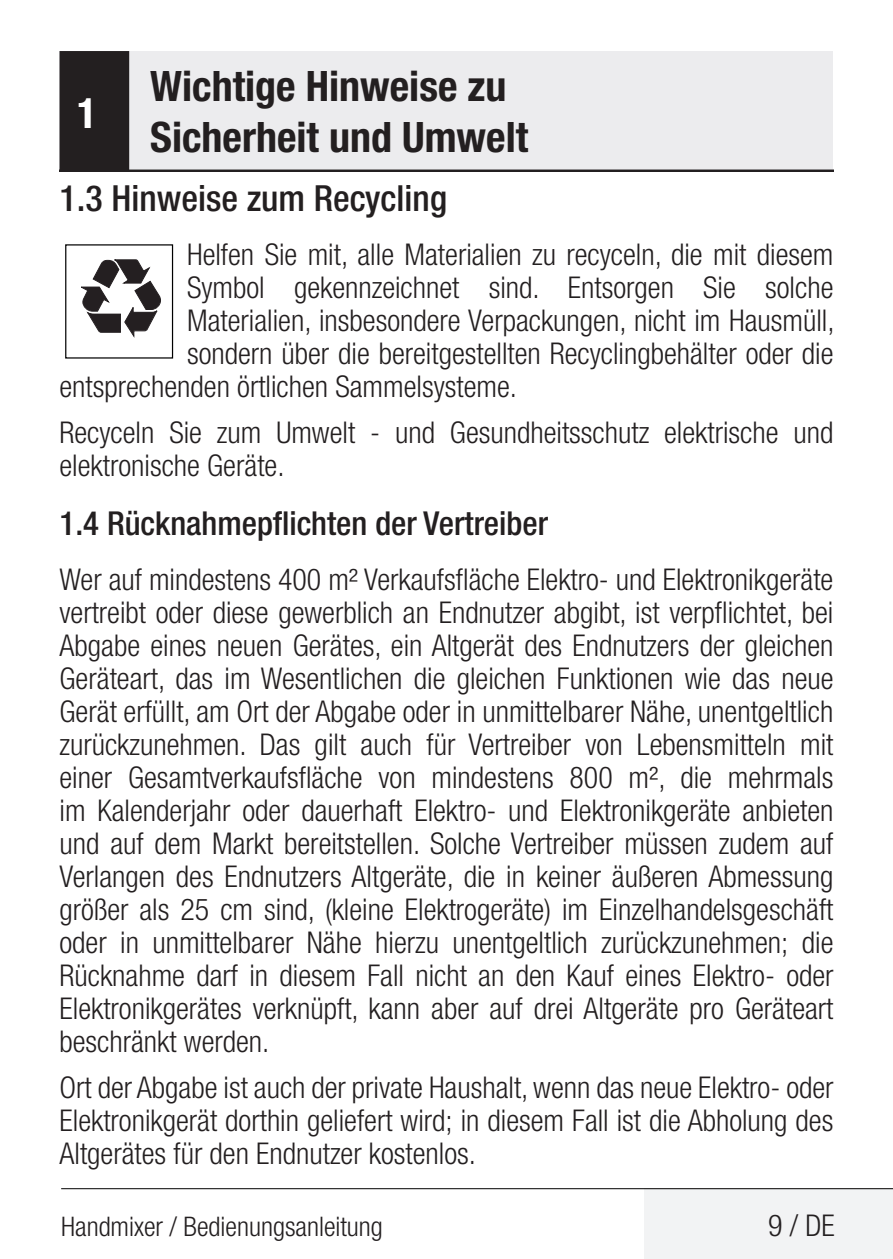
<style>
.page{position:relative;width:893px;height:1259px;background:#fff}
.page>*{position:absolute;margin:0;border:0;box-sizing:border-box;transform-origin:0 0}
.t1{font:700 condensed 42px/51px "Helvetica Neue LT Pro";color:#231f20}
.t2{font:700 condensed 42px "Helvetica Neue LT Pro";color:#fff}
.Alt_Baslik_Icerik{font:500 condensed 36px "Helvetica Neue LT Pro";color:#231f20}
.Alt_Baslik_Alti_Icer{font:500 condensed 33px "Helvetica Neue LT Pro";color:#231f20}
.Duz_Metin{font:300 condensed 30px/33px "Helvetica Neue LT Pro";color:#231f20;text-align:justify}
.t3{font:300 condensed 27px "Helvetica Neue LT Pro";color:#231f20}
</style>
<div class="page">
<div style="left:644px;top:1188px;width:249px;height:71px;background:#f2f3f4"></div>
<hr style="left:61px;top:1188px;width:832px;height:1px;background:#000">
<div style="left:60px;top:51px;width:773px;height:121px;background:#ececee"></div>
<hr style="left:60px;top:170px;width:773px;height:2px;background:#231f20">
<div style="left:61px;top:53px;width:67px;height:117px;background:#231f20"></div>
<div style="left:60px;top:51px;width:69px;height:121px;border:3px solid #231f20"></div>
<svg style="left:81px;top:259px;width:80px;height:79px"></svg>
<div style="left:65px;top:244px;width:108px;height:114px;border:1px solid #000"></div>
<h1 class="t1" style="left:150px;top:60px;width:379px">Wichtige Hinweise zu<br>Sicherheit und Umwelt</h1>
<p class="Alt_Baslik_Icerik" style="left:60px;top:176px;width:389px">1.3 Hinweise zum Recycling</p>
<p class="Duz_Metin" style="left:187px;top:237px;width:648px">Helfen Sie mit, alle Materialien zu recyceln, die mit diesem</p>
<p class="Duz_Metin" style="left:187px;top:270px;width:648px">Symbol gekennzeichnet sind. Entsorgen Sie solche</p>
<p class="Duz_Metin" style="left:187px;top:303px;width:649px">Materialien, insbesondere Verpackungen, nicht im Hausmüll,</p>
<p class="Duz_Metin" style="left:187px;top:336px;width:648px">sondern über die bereitgestellten Recyclingbehälter oder die</p>
<p class="Duz_Metin" style="left:60px;top:369px;width:459px">entsprechenden örtlichen Sammelsysteme.</p>
<p class="Duz_Metin" style="left:60px;top:415px;width:775px">Recyceln Sie zum Umwelt - und Gesundheitsschutz elektrische und elektronische Geräte.</p>
<p class="Alt_Baslik_Alti_Icer" style="left:60px;top:504px;width:490px">1.4 Rücknahmepflichten der Vertreiber</p>
<p class="Duz_Metin" style="left:60px;top:562px;width:775px">Wer auf mindestens 400 m² Verkaufsfläche Elektro- und Elektronikgeräte vertreibt oder diese gewerblich an Endnutzer abgibt, ist verpflichtet, bei Abgabe eines neuen Gerätes, ein Altgerät des Endnutzers der gleichen Geräteart, das im Wesentlichen die gleichen Funktionen wie das neue Gerät erfüllt, am Ort der Abgabe oder in unmittelbarer Nähe, unentgeltlich zurückzunehmen. Das gilt auch für Vertreiber von Lebensmitteln mit einer Gesamtverkaufsfläche von mindestens 800 m², die mehrmals im Kalenderjahr oder dauerhaft Elektro- und Elektronikgeräte anbieten und auf dem Markt bereitstellen. Solche Vertreiber müssen zudem auf Verlangen des Endnutzers Altgeräte, die in keiner äußeren Abmessung größer als 25 cm sind, (kleine Elektrogeräte) im Einzelhandelsgeschäft oder in unmittelbarer Nähe hierzu unentgeltlich zurückzunehmen; die Rücknahme darf in diesem Fall nicht an den Kauf eines Elektro- oder Elektronikgerätes verknüpft, kann aber auf drei Altgeräte pro Geräteart beschränkt werden.</p>
<p class="Duz_Metin" style="left:60px;top:1070px;width:775px">Ort der Abgabe ist auch der private Haushalt, wenn das neue Elektro- oder Elektronikgerät dorthin geliefert wird; in diesem Fall ist die Abholung des Altgerätes für den Endnutzer kostenlos.</p>
<h1 class="t2" style="left:77px;top:88px;width:22px">1</h1>
<p class="t3" style="left:61px;top:1210px;width:323px">Handmixer / Bedienungsanleitung</p>
<p class="Duz_Metin" style="left:768px;top:1208px;width:68px">9 / DE</p>
</div>
